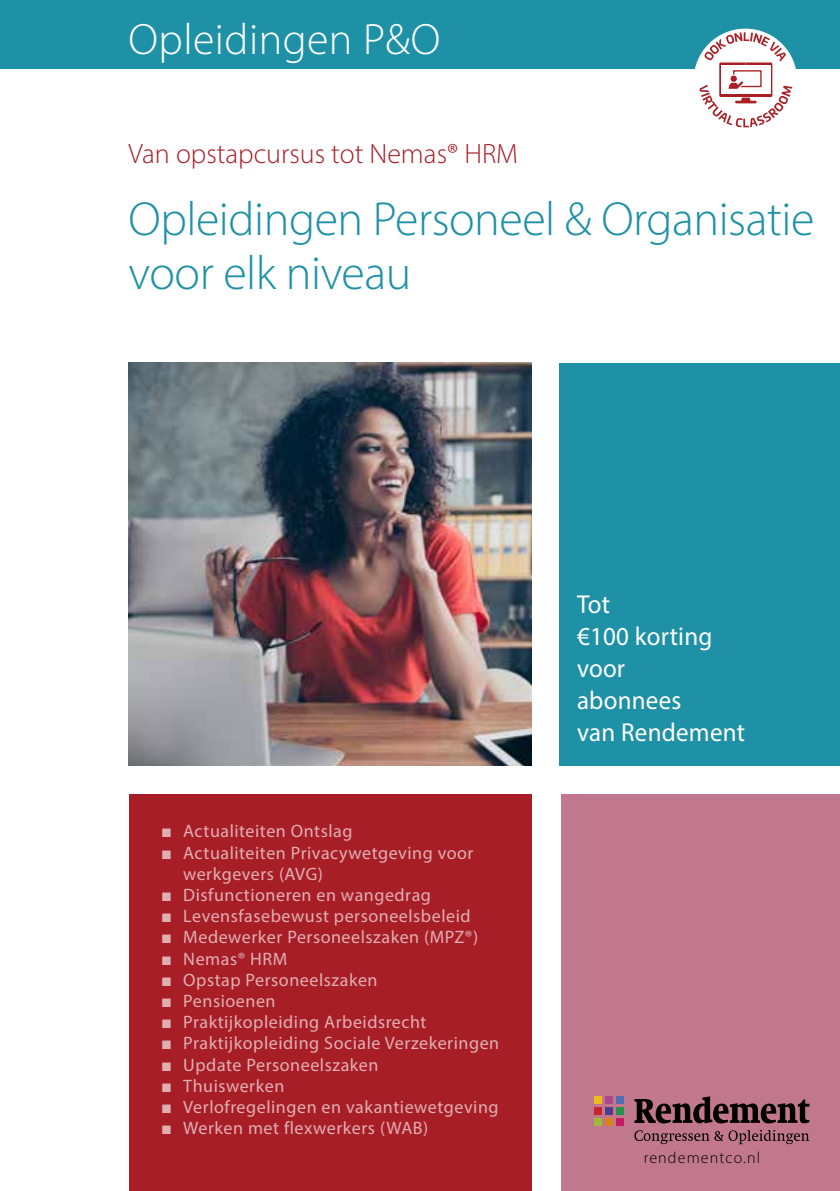
<style>
.page{position:relative;width:840px;height:1191px;background:#fff}
.page>*{position:absolute;margin:0;border:0;box-sizing:border-box;transform-origin:0 0}
.t1{font:300 48px/54px "Myriad Pro";letter-spacing:-.01em;color:#1e91a7}
.t2{font:300 44px "Myriad Pro";letter-spacing:.01em;color:#fff}
.t3{font:300 28px "Myriad Pro";color:#a81e27}
.t4{font:26px/32px "Myriad Pro";letter-spacing:.01em;color:#fff;scale:.96 1}
.t5{font:18px/21.2px "Myriad Pro";letter-spacing:.03em;color:#fff}
.t6{font:300 16px "Myriad Pro";letter-spacing:.07em;color:#000}
.s1{font-family:"Arial GEO"}
</style>
<div class="page">
<img style="left:129px;top:363px;width:402px;height:402px">
<div style="left:129px;top:794px;width:402px;height:397px;background:#a81e27"></div>
<div style="left:559px;top:363px;width:280px;height:402px;background:#1e91a7"></div>
<div style="left:561px;top:794px;width:278px;height:397px;background:#c1778d"></div>
<div style="left:0;top:0;width:839px;height:68px;background:#1e91a7"></div>
<div style="left:693px;top:29px;width:103px;height:103px;background:#fff;border-radius:50%"></div>
<svg style="left:718px;top:62px;width:54px;height:35px"></svg>
<div style="left:720px;top:65px;width:50px;height:29px;background:#fff"></div>
<div style="left:732px;top:70px;width:29px;height:17px;border:1px solid #a81f26"></div>
<svg style="left:699px;top:74px;width:92px;height:53px"></svg>
<svg style="left:703px;top:32px;width:82px;height:33px"></svg>
<svg style="left:634px;top:1096px;width:174px;height:27px"></svg>
<div style="left:594px;top:1118px;width:7px;height:7px;background:#9abc38"></div>
<div style="left:605px;top:1118px;width:7px;height:7px;background:#d88318"></div>
<div style="left:615px;top:1118px;width:8px;height:7px;background:#c51963"></div>
<div style="left:594px;top:1096px;width:7px;height:7px;background:#ecbd17"></div>
<div style="left:605px;top:1096px;width:7px;height:7px;background:#ab468f"></div>
<div style="left:615px;top:1096px;width:8px;height:7px;background:#526eb2"></div>
<div style="left:594px;top:1107px;width:7px;height:7px;background:#c5252b"></div>
<div style="left:605px;top:1107px;width:7px;height:7px;background:#4f3d8c"></div>
<div style="left:615px;top:1107px;width:8px;height:7px;background:#269447"></div>
<svg style="left:634px;top:1130px;width:174px;height:14px"></svg>
<h2 class="t2" style="left:129px;top:13px;width:313px">Opleidingen P&amp;O</h2>
<h3 class="t3" style="left:129px;top:137px;width:390px">Van opstapcursus tot Nemas® HRM</h3>
<h1 class="t1" style="left:129px;top:191px;width:686px">Opleidingen Personeel &amp; Organisatie voor elk niveau</h1>
<p class="t5" style="left:161px;top:820px;width:193px"><span class="s1">■</span> Actualiteiten Ontslag</p>
<p class="t5" style="left:183px;top:841px;width:292px;text-indent:-22px"><span class="s1">■</span> Actualiteiten Privacywetgeving voor werkgevers (AVG)</p>
<p class="t5" style="left:161px;top:884px;width:271px"><span class="s1">■</span> Disfunctioneren en wangedrag</p>
<p class="t5" style="left:161px;top:905px;width:311px"><span class="s1">■</span> Levensfasebewust personeelsbeleid</p>
<p class="t5" style="left:161px;top:926px;width:318px"><span class="s1">■</span> Medewerker Personeelszaken (MPZ®)</p>
<p class="t5" style="left:161px;top:947px;width:127px"><span class="s1">■</span> Nemas® HRM</p>
<p class="t5" style="left:161px;top:969px;width:218px"><span class="s1">■</span> Opstap Personeelszaken</p>
<p class="t5" style="left:161px;top:990px;width:116px"><span class="s1">■</span> Pensioenen</p>
<p class="t5" style="left:161px;top:1011px;width:267px"><span class="s1">■</span> Praktijkopleiding Arbeidsrecht</p>
<p class="t5" style="left:161px;top:1032px;width:339px"><span class="s1">■</span> Praktijkopleiding Sociale Verzekeringen</p>
<p class="t5" style="left:161px;top:1053px;width:218px"><span class="s1">■</span> Update Personeelszaken</p>
<p class="t5" style="left:161px;top:1075px;width:124px"><span class="s1">■</span> Thuiswerken</p>
<p class="t5" style="left:161px;top:1096px;width:338px"><span class="s1">■</span> Verlofregelingen en vakantiewetgeving</p>
<p class="t5" style="left:161px;top:1117px;width:268px"><span class="s1">■</span> Werken met flexwerkers (WAB)</p>
<h3 class="t4" style="left:576px;top:587px;width:176px">Tot<br>€100 korting voor<br>abonnees<br>van Rendement</h3>
<p class="t6" style="left:643px;top:1148px;width:118px">rendementco.nl</p>
</div>
